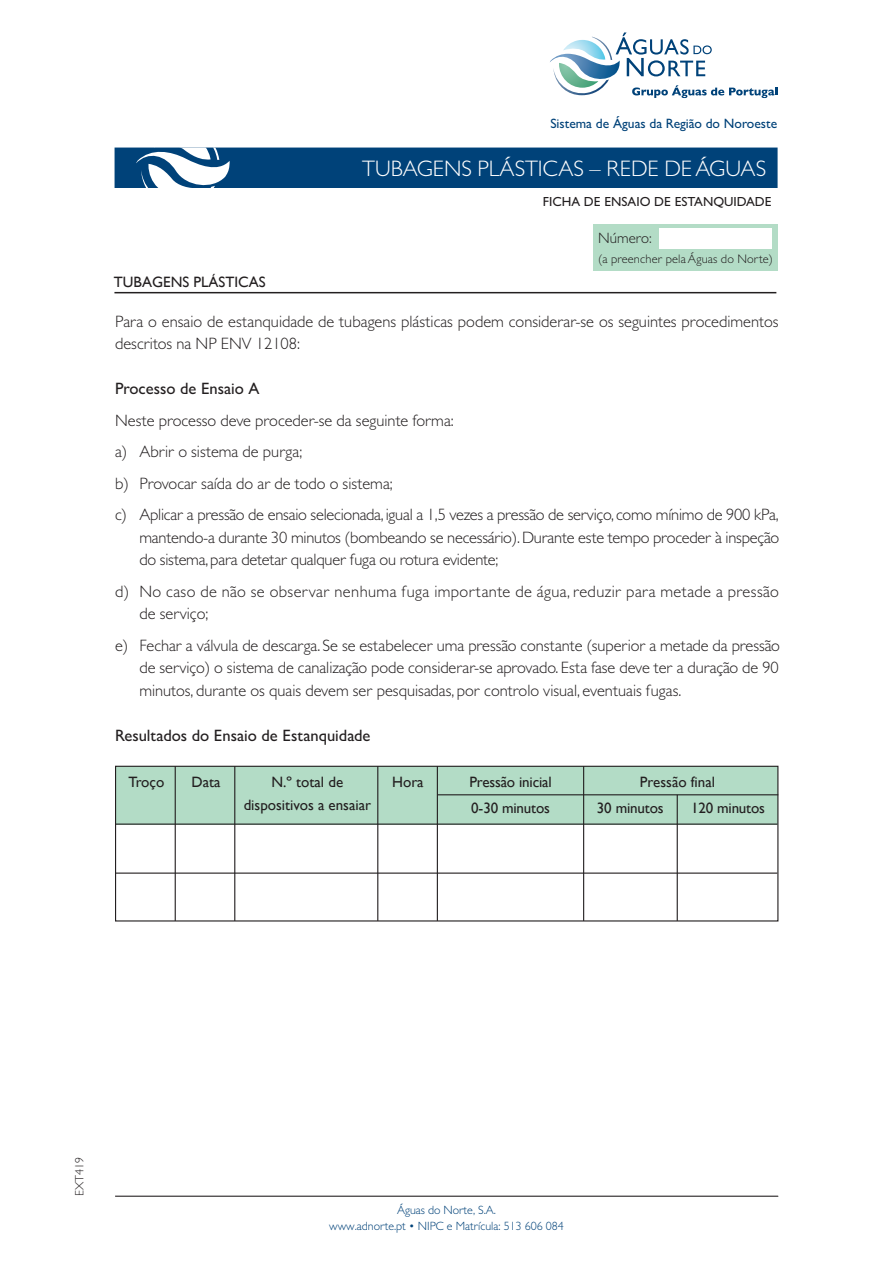
<style>
.page{position:relative;width:893px;height:1263px;background:#fff}
.page>*{position:absolute;margin:0;border:0;box-sizing:border-box;transform-origin:0 0}
.t1{font:300 22.5px "Gill Sans MT Pro";color:#fff}
.t2{font:300 16.5px/22.5px "Gill Sans MT Pro";color:#231f20}
.t3{font:300 16.5px/22.5px "Gill Sans MT Pro";letter-spacing:.025em;color:#231f20}
.t4{font:500 16.5px "Gill Sans MT Pro";color:#231f20}
.t5{font:15px/26.1px "Gill Sans";color:#231f20}
.t6{font:300 15px "Gill Sans MT Pro";color:#231f20}
.t7{font:500 13.5px "Gill Sans MT Pro";color:#004279}
.t8{font:500 13.2px "Gill Sans MT Pro";color:#231f20}
.t9{font:300 12.45px "Gill Sans MT Pro";letter-spacing:.01em;color:#231f20}
.t10{font:300 12px/16.5px "Gill Sans MT Pro";color:#004279;text-align:center}
.t11{font:300 12px "Gill Sans MT Pro";color:#231f20}
</style>
<div class="page">
<hr style="left:115px;top:1196px;width:663px;height:1px;background:#231f20">
<svg style="left:114px;top:148px;width:663px;height:40px;background:#124f82"></svg>
<hr style="left:114px;top:292px;width:662px;height:1px;background:#231f20">
<div style="left:116px;top:766px;width:662px;height:58px;background:#b3dcc6"></div>
<div style="left:115px;top:766px;width:663px;height:156px;border:1px solid #231f20"></div>
<hr style="left:175px;top:766px;width:1px;height:155px;background:#231f20">
<hr style="left:234px;top:766px;width:1px;height:155px;background:#231f20">
<hr style="left:377px;top:766px;width:1px;height:155px;background:#231f20">
<hr style="left:583px;top:766px;width:1px;height:155px;background:#231f20">
<hr style="left:676px;top:795px;width:1px;height:126px;background:#231f20">
<hr style="left:437px;top:794px;width:341px;height:1px;background:#231f20">
<hr style="left:437px;top:766px;width:1px;height:155px;background:#231f20">
<div style="left:593px;top:224px;width:185px;height:47px;background:#b3dcc6"></div>
<div style="left:658px;top:229px;width:113px;height:20px;background:#fff"></div>
<svg style="left:553px;top:33px;width:224px;height:65px"></svg>
<hr style="left:115px;top:824px;width:662px;height:1px;background:#231f20">
<hr style="left:115px;top:873px;width:662px;height:1px;background:#231f20">
<p class="t7" style="left:550px;top:115px;width:228px">Sistema de Águas da Região do Noroeste</p>
<h1 class="t1" style="left:362px;top:155px;width:405px">TUBAGENS PLÁSTICAS – REDE DE ÁGUAS</h1>
<p class="t8" style="left:543px;top:193px;width:230px">FICHA DE ENSAIO DE ESTANQUIDADE</p>
<p class="t6" style="left:598px;top:229px;width:55px">Número:</p>
<p class="t5" style="left:114px;top:269px;width:153px">TUBAGENS PLÁSTICAS</p>
<p class="t9" style="left:598px;top:252px;width:176px">(a preencher pela Águas do Norte)</p>
<p class="t2" style="left:115px;top:310px;width:665px">Para o ensaio de estanquidade de tubagens plásticas podem considerar-se os seguintes procedimentos descritos na NP ENV 12108:</p>
<p class="t4" style="left:115px;top:379px;width:146px">Processo de Ensaio A</p>
<p class="t2" style="left:115px;top:404px;width:665px;line-height:31.5px">Neste processo deve proceder-se da seguinte forma:<br>a) Abrir o sistema de purga;<br>b) Provocar saída do ar de todo o sistema;<br>c) Aplicar a pressão de ensaio selecionada, igual a 1,5 vezes a pressão de serviço, como mínimo de 900 kPa,</p>
<p class="t2" style="left:139px;top:526px;width:641px">mantendo-a durante 30 minutos (bombeando se necessário). Durante este tempo proceder à inspeção do sistema, para detetar qualquer fuga ou rotura evidente;</p>
<p class="t3" style="left:139px;top:580px;width:640px;text-indent:-24px">d) No caso de não se observar nenhuma fuga importante de água, reduzir para metade a pressão de serviço;</p>
<p class="t2" style="left:139px;top:634px;width:642px;text-align:justify;text-indent:-24px">e) Fechar a válvula de descarga. Se se estabelecer uma pressão constante (superior a metade da pressão de serviço) o sistema de canalização pode considerar-se aprovado. Esta fase deve ter a duração de 90 minutos, durante os quais devem ser pesquisadas, por controlo visual, eventuais fugas.</p>
<p class="t4" style="left:115px;top:725px;width:257px">Resultados do Ensaio de Estanquidade</p>
<p class="t5" style="left:128px;top:769px;width:37px">Troço</p>
<p class="t5" style="left:392px;top:769px;width:33px">Hora</p>
<p class="t5" style="left:640px;top:769px;width:77px">Pressão final</p>
<p class="t5" style="left:244px;top:771px;width:129px;line-height:22.5px;text-align:center">N.º total de dispositivos a ensaiar</p>
<p class="t5" style="left:192px;top:769px;width:31px">Data</p>
<p class="t5" style="left:469px;top:769px;width:84px">Pressão inicial<br>0-30 minutos</p>
<p class="t5" style="left:597px;top:795px;width:68px">30 minutos</p>
<p class="t5" style="left:691px;top:795px;width:75px">120 minutos</p>
<p class="t11" style="left:72px;top:1196px;width:41px;rotate:-90deg">EXT419</p>
<p class="t10" style="left:329px;top:1201px;width:236px">Águas do Norte, S.A.<br>www.adnorte.pt • NIPC e Matrícula: 513 606 084</p>
</div>
